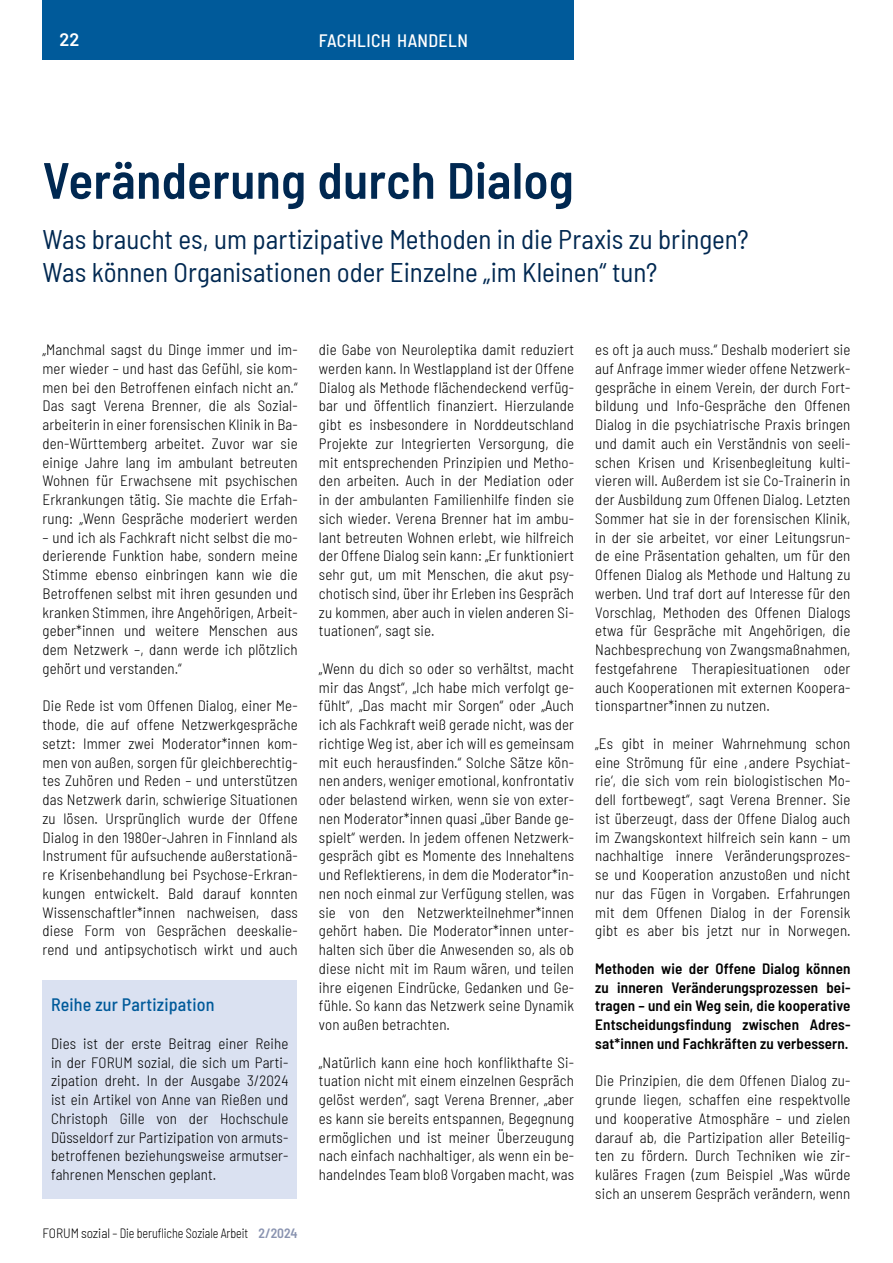
<style>
.page{position:relative;width:893px;height:1263px;background:#fff}
.page>*{position:absolute;margin:0;border:0;box-sizing:border-box;transform-origin:0 0}
.t1{font:600 semi-condensed 51px "Barlow";letter-spacing:.005em;color:#002851}
.t2{font:semi-condensed 27px/33px "Barlow";color:#002851}
.t3{font:500 semi-condensed 18px "Barlow";letter-spacing:.01em;color:#005a9a}
.t4{font:500 semi-condensed 18px "Barlow";letter-spacing:.02em;color:#fff}
.t5{font:600 18px "Barlow";color:#fff}
.t6{font:300 semi-condensed 15px/18.8px "Barlow";letter-spacing:.01em;color:#000;text-align:justify}
.t7{font:600 semi-condensed 15px/18.8px "Barlow";letter-spacing:.01em;color:#000;text-align:justify}
.t8{font:300 semi-condensed 13.5px "Barlow";letter-spacing:-.005em;color:#000}
.s1{font-weight:600;color:#8993b0}
</style>
<div class="page">
<div style="left:43px;top:0;width:531px;height:60px;background:#005a9a"></div>
<div style="left:43px;top:980px;width:254px;height:219px;background:#dae1f1"></div>
<p class="t5" style="left:60px;top:26px;width:21px">22</p>
<p class="t4" style="left:319px;top:28px;width:150px">FACHLICH HANDELN</p>
<h1 class="t1" style="left:43px;top:144px;width:533px">Veränderung durch Dialog</h1>
<h2 class="t2" style="left:43px;top:221px;width:708px">Was braucht es, um partizipative Methoden in die Praxis zu bringen?<br>Was können Organisationen oder Einzelne „im Kleinen“ tun?</h2>
<p class="t6" style="left:43px;top:339px;width:257px">„Manchmal sagst du Dinge immer und im&shy;mer wieder – und hast das Gefühl, sie kom&shy;men bei den Betroffenen einfach nicht an.“ Das sagt Verena Brenner, die als Sozial&shy;arbeiterin in einer forensischen Klinik in Ba&shy;den-Württemberg arbeitet. Zuvor war sie einige Jahre lang im ambulant betreuten Wohnen für Erwachsene mit psychischen Erkrankungen tätig. Sie machte die Erfah&shy;rung: „Wenn Gespräche moderiert werden</p>
<p class="t6" style="left:43px;top:527px;width:257px">– und ich als Fachkraft nicht selbst die mo&shy;derierende Funktion habe, sondern meine Stimme ebenso einbringen kann wie die Betroffenen selbst mit ihren gesunden und kranken Stimmen, ihre Angehörigen, Arbeit&shy;geber*innen und weitere Menschen aus dem Netzwerk –, dann werde ich plötzlich gehört und verstanden.“</p>
<p class="t6" style="left:43px;top:695px;width:257px">Die Rede ist vom Offenen Dialog, einer Me&shy;thode, die auf offene Netzwerkgespräche setzt: Immer zwei Moderator*innen kom&shy;men von außen, sorgen für gleichberechtig&shy;tes Zuhören und Reden – und unterstützen das Netzwerk darin, schwierige Situationen zu lösen. Ursprünglich wurde der Offene Dialog in den 1980er-Jahren in Finnland als Instrument für aufsuchende außerstationä&shy;re Krisenbehandlung bei Psychose-Erkran&shy;kungen entwickelt. Bald darauf konnten Wissenschaftler*innen nachweisen, dass diese Form von Gesprächen deeskalie&shy;rend und antipsychotisch wirkt und auch</p>
<p class="t3" style="left:51px;top:992px;width:165px">Reihe zur Partizipation</p>
<p class="t6" style="left:51px;top:1033px;width:239px">Dies ist der erste Beitrag einer Reihe in der FORUM sozial, die sich um Parti&shy;zipation dreht. In der Ausgabe 3/2024 ist ein Artikel von Anne van Rießen und Christoph Gille von der Hochschule Düsseldorf zur Partizipation von armuts&shy;betroffenen beziehungsweise armutser&shy;fahrenen Menschen geplant.</p>
<p class="t8" style="left:43px;top:1223px;width:257px">FORUM sozial – Die berufliche Soziale Arbeit <span class="s1">2/2024</span></p>
<p class="t6" style="left:319px;top:339px;width:257px">die Gabe von Neuroleptika damit reduziert werden kann. In Westlappland ist der Offene Dialog als Methode flächendeckend verfüg&shy;bar und öffentlich finanziert. Hierzulande gibt es insbesondere in Norddeutschland Projekte zur Integrierten Versorgung, die mit entsprechenden Prinzipien und Metho&shy;den arbeiten. Auch in der Mediation oder in der ambulanten Familienhilfe finden sie sich wieder. Verena Brenner hat im ambu&shy;lant betreuten Wohnen erlebt, wie hilfreich der Offene Dialog sein kann: „Er funktioniert sehr gut, um mit Menschen, die akut psy&shy;chotisch sind, über ihr Erleben ins Gespräch zu kommen, aber auch in vielen anderen Si&shy;tuationen“, sagt sie.</p>
<p class="t6" style="left:319px;top:658px;width:257px">„Wenn du dich so oder so verhältst, macht mir das Angst“, „Ich habe mich verfolgt ge&shy;fühlt“, „Das macht mir Sorgen“ oder „Auch ich als Fachkraft weiß gerade nicht, was der richtige Weg ist, aber ich will es gemeinsam mit euch herausfinden.“ Solche Sätze kön&shy;nen anders, weniger emotional, konfrontativ oder belastend wirken, wenn sie von exter&shy;nen Moderator*innen quasi „über Bande ge&shy;spielt“ werden. In jedem offenen Netzwerk&shy;gespräch gibt es Momente des Innehaltens und Reflektierens, in dem die Moderator*in&shy;nen noch einmal zur Verfügung stellen, was sie von den Netzwerkteilnehmer*innen gehört haben. Die Moderator*innen unter&shy;halten sich über die Anwesenden so, als ob diese nicht mit im Raum wären, und teilen ihre eigenen Eindrücke, Gedanken und Ge&shy;fühle. So kann das Netzwerk seine Dynamik von außen betrachten.</p>
<p class="t6" style="left:319px;top:1052px;width:257px">„Natürlich kann eine hoch konflikthafte Si&shy;tuation nicht mit einem einzelnen Gespräch gelöst werden“, sagt Verena Brenner, „aber es kann sie bereits entspannen, Begegnung ermöglichen und ist meiner Überzeugung nach einfach nachhaltiger, als wenn ein be&shy;handelndes Team bloß Vorgaben macht, was</p>
<p class="t6" style="left:595px;top:339px;width:257px">es oft ja auch muss.“ Deshalb moderiert sie auf Anfrage immer wieder offene Netzwerk&shy;gespräche in einem Verein, der durch Fort&shy;bildung und Info-Gespräche den Offenen Dialog in die psychiatrische Praxis bringen und damit auch ein Verständnis von seeli&shy;schen Krisen und Krisenbegleitung kulti&shy;vieren will. Außerdem ist sie Co-Trainerin in der Ausbildung zum Offenen Dialog. Letzten Sommer hat sie in der forensischen Klinik, in der sie arbeitet, vor einer Leitungsrun&shy;de eine Präsentation gehalten, um für den Offenen Dialog als Methode und Haltung zu werben. Und traf dort auf Interesse für den Vorschlag, Methoden des Offenen Dialogs etwa für Gespräche mit Angehörigen, die Nachbesprechung von Zwangsmaßnahmen, festgefahrene Therapiesituationen oder auch Kooperationen mit externen Koopera&shy;tionspartner*innen zu nutzen.</p>
<p class="t6" style="left:595px;top:733px;width:257px">„Es gibt in meiner Wahrnehmung schon eine Strömung für eine ‚andere Psychiat&shy;rie‘, die sich vom rein biologistischen Mo&shy;dell fortbewegt“, sagt Verena Brenner. Sie ist überzeugt, dass der Offene Dialog auch im Zwangskontext hilfreich sein kann – um nachhaltige innere Veränderungsprozes&shy;se und Kooperation anzustoßen und nicht nur das Fügen in Vorgaben. Erfahrungen mit dem Offenen Dialog in der Forensik gibt es aber bis jetzt nur in Norwegen.</p>
<p class="t7" style="left:595px;top:958px;width:257px">Methoden wie der Offene Dialog können zu inneren Veränderungsprozessen bei&shy;tragen – und ein Weg sein, die kooperative Entscheidungsfindung zwischen Adres&shy;sat*innen und Fachkräften zu verbessern.</p>
<p class="t6" style="left:595px;top:1070px;width:257px">Die Prinzipien, die dem Offenen Dialog zu&shy;grunde liegen, schaffen eine respektvolle und kooperative Atmosphäre – und zielen darauf ab, die Partizipation aller Beteilig&shy;ten zu fördern. Durch Techniken wie zir&shy;kuläres Fragen (zum Beispiel „Was würde sich an unserem Gespräch verändern, wenn</p>
</div>
